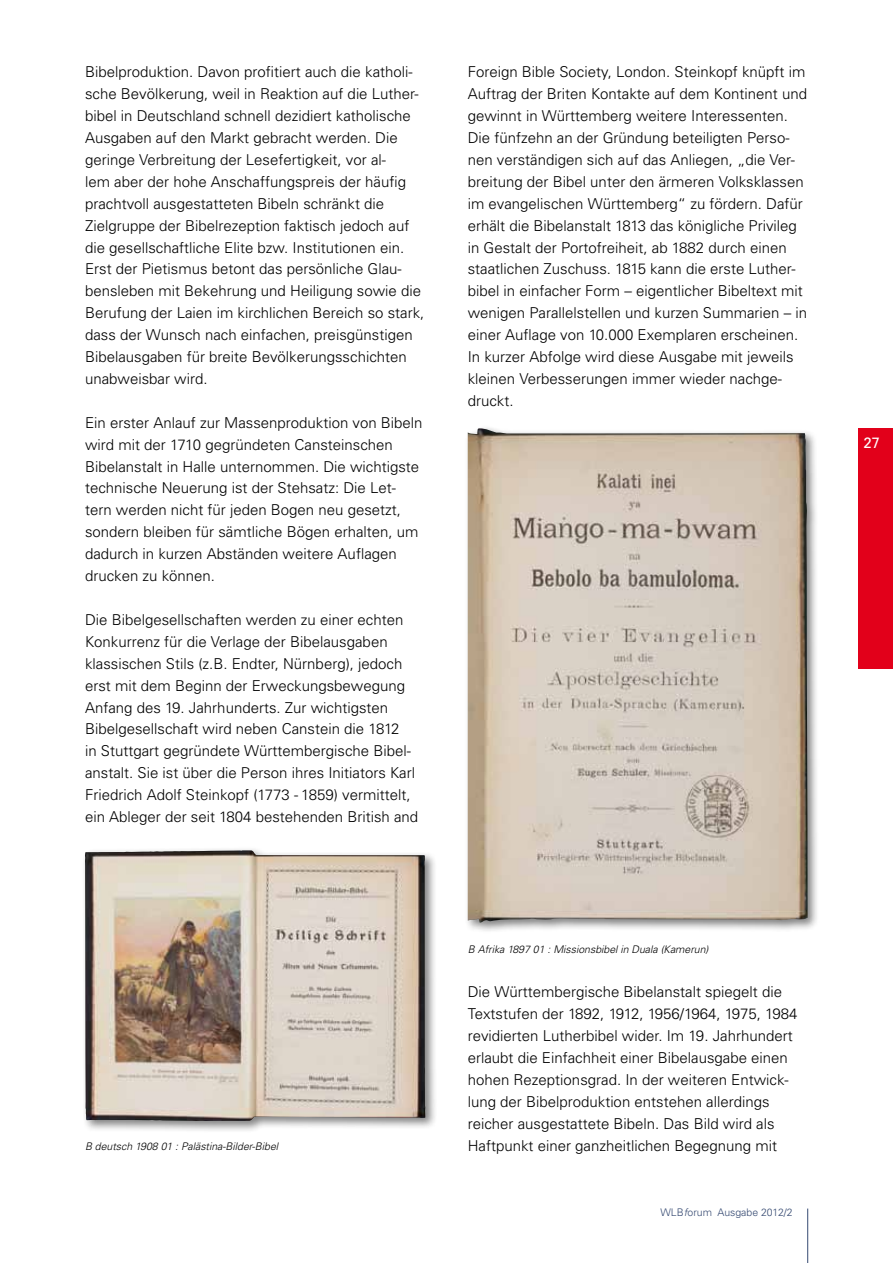
<style>
.page{position:relative;width:893px;height:1263px;background:#fff}
.page>*{position:absolute;margin:0;border:0;box-sizing:border-box;transform-origin:0 0}
.t1{font:300 15px/21.9px "Univers";color:#000}
.t2{font:15px "Univers";color:#fff}
.t3{font:italic 300 10.5px "Univers";color:#000}
.t4{font:300 10.5px "Univers";color:#364a72}
.s1{font-style:italic}
</style>
<div class="page">
<hr style="left:807px;top:1208px;width:1px;height:55px;background:#364a72">
<div style="left:859px;top:428px;width:34px;height:240px;background:#e2001a"></div>
<div style="left:81px;top:846px;width:356px;height:287px;background:#000;opacity:.5"></div>
<img style="left:85px;top:850px;width:340px;height:271px">
<div style="left:464px;top:425px;width:356px;height:509px;background:#000;opacity:.5"></div>
<img style="left:468px;top:428px;width:340px;height:495px">
<p class="t1" style="left:85px;top:61px;width:341px">Bibelproduktion. Davon profitiert auch die katholi&shy;sche Bevölkerung, weil in Reaktion auf die Luther&shy;bibel in Deutschland schnell dezidiert katholische Ausgaben auf den Markt gebracht werden. Die geringe Verbreitung der Lesefertigkeit, vor al-<br>lem aber der hohe Anschaffungspreis der häufig prachtvoll ausgestatteten Bibeln schränkt die Zielgruppe der Bibelrezeption faktisch jedoch auf die gesellschaftliche Elite bzw. Institutionen ein.<br>Erst der Pietismus betont das persönliche Glau&shy;bensleben mit Bekehrung und Heiligung sowie die Berufung der Laien im kirchlichen Bereich so stark, dass der Wunsch nach einfachen, preisgünstigen Bibelausgaben für breite Bevölkerungsschichten unabweisbar wird.</p>
<p class="t1" style="left:85px;top:411px;width:339px">Ein erster Anlauf zur Massenproduktion von Bibeln wird mit der 1710 gegründeten Cansteinschen Bibelanstalt in Halle unternommen. Die wichtigste technische Neuerung ist der Stehsatz: Die Let&shy;tern werden nicht für jeden Bogen neu gesetzt, sondern bleiben für sämtliche Bögen erhalten, um dadurch in kurzen Abständen weitere Auflagen drucken zu können.</p>
<p class="t1" style="left:85px;top:608px;width:335px">Die Bibelgesellschaften werden zu einer echten Konkurrenz für die Verlage der Bibelausgaben klassischen Stils (z.B. Endter, Nürnberg), jedoch erst mit dem Beginn der Erweckungsbewegung Anfang des 19. Jahrhunderts. Zur wichtigsten Bibelgesellschaft wird neben Canstein die 1812<br>in Stuttgart gegründete Württembergische Bibel&shy;anstalt. Sie ist über die Person ihres Initiators Karl Friedrich Adolf Steinkopf (1773 - 1859) vermittelt, ein Ableger der seit 1804 bestehenden British and</p>
<p class="t1" style="left:468px;top:61px;width:341px">Foreign Bible Society, London. Steinkopf knüpft im Auftrag der Briten Kontakte auf dem Kontinent und gewinnt in Württemberg weitere Interessenten.<br>Die fünfzehn an der Gründung beteiligten Perso&shy;nen verständigen sich auf das Anliegen, „die Ver&shy;breitung der Bibel unter den ärmeren Volksklassen im evangelischen Württemberg“ zu fördern. Dafür erhält die Bibelanstalt 1813 das königliche Privileg in Gestalt der Portofreiheit, ab 1882 durch einen staatlichen Zuschuss. 1815 kann die erste Luther&shy;bibel in einfacher Form – eigentlicher Bibeltext mit wenigen Parallelstellen und kurzen Summarien – in einer Auflage von 10.000 Exemplaren erscheinen.<br>In kurzer Abfolge wird diese Ausgabe mit jeweils kleinen Verbesserungen immer wieder nachge&shy;druckt.</p>
<p class="t3" style="left:468px;top:943px;width:242px">B Afrika 1897 01 : Missionsbibel in Duala (Kamerun)</p>
<p class="t1" style="left:468px;top:980px;width:331px">Die Württembergische Bibelanstalt spiegelt die Textstufen der 1892, 1912, 1956/1964, 1975, 1984 revidierten Lutherbibel wider. Im 19. Jahrhundert erlaubt die Einfachheit einer Bibelausgabe einen hohen Rezeptionsgrad. In der weiteren Entwick&shy;lung der Bibelproduktion entstehen allerdings reicher ausgestattete Bibeln. Das Bild wird als</p>
<p class="t3" style="left:85px;top:1140px;width:195px">B deutsch 1908 01 : Palästina-Bilder-Bibel</p>
<p class="t1" style="left:468px;top:1134px;width:311px">Haftpunkt einer ganzheitlichen Begegnung mit</p>
<p class="t4" style="left:660px;top:1206px;width:134px">WLB<span class="s1">f</span>orum Ausgabe 2012/2</p>
<p class="t2" style="left:863px;top:434px;width:18px">27</p>
</div>
